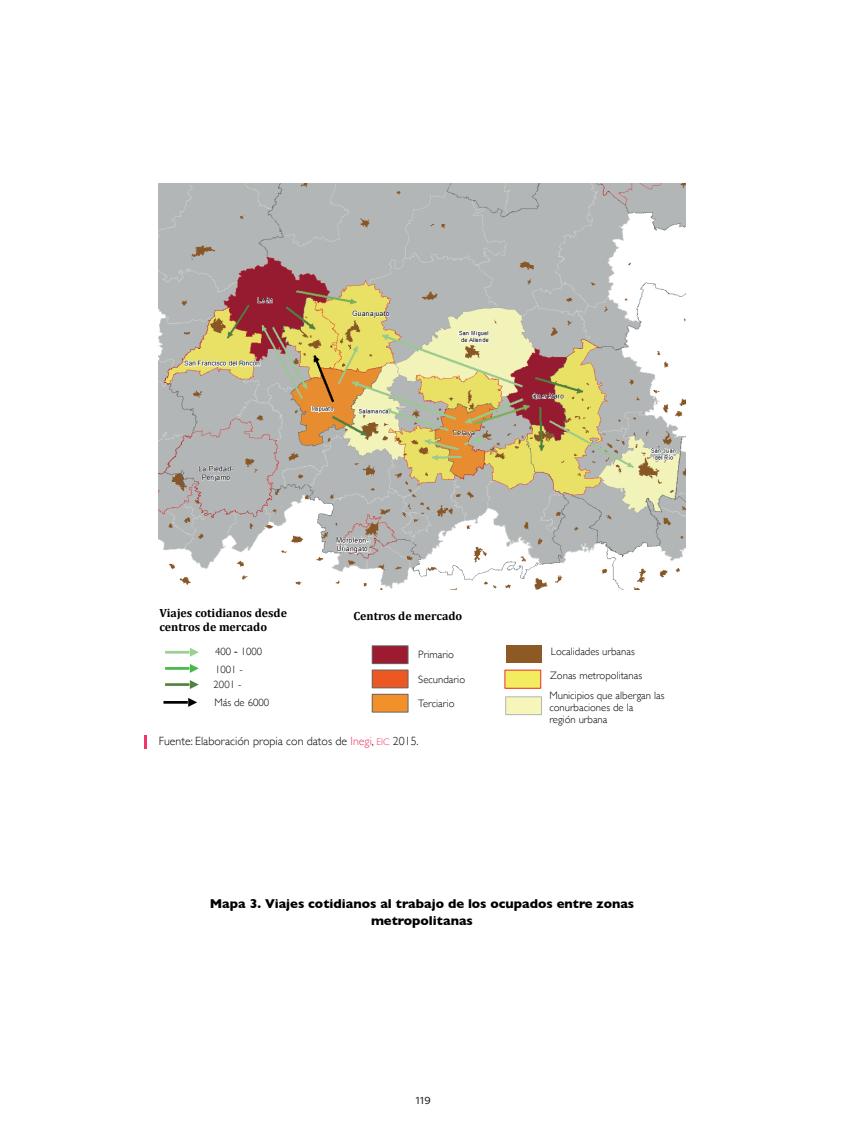
<style>
.page{position:relative;width:844px;height:1141px;background:#fff}
.page>*{position:absolute;margin:0;border:0;box-sizing:border-box;transform-origin:0 0}
.t1{font:700 13.12px/16.6px "Gill Sans";color:#000001;text-align:center}
.t2{font:700 11.9px/14.3px "Cambria";color:#000001}
.t3{font:300 11.9px "Gill Sans";color:#000001}
.t4{font:300 10.67px/20.1px "Gill Sans";color:#000001}
.t5{font:10.5px "Franklin Gothic ATF";color:#231f20}
.s1{font-family:"Arial";font-weight:400}
.s2{color:#ef3664}
.s3{font-size:9.45px;color:#ef3664}
</style>
<div class="page">
<svg style="left:144px;top:735px;width:3px;height:13px"></svg>
<img style="left:159px;top:184px;width:526px;height:406px">
<div style="left:372px;top:646px;width:36px;height:18px;background:#9d1b31"></div>
<div style="left:372px;top:646px;width:36px;height:18px;border:1px solid #636768"></div>
<div style="left:372px;top:670px;width:36px;height:18px;background:#ed5822"></div>
<div style="left:372px;top:670px;width:36px;height:18px;border:1px solid #636768"></div>
<div style="left:372px;top:694px;width:36px;height:18px;background:#f29029"></div>
<div style="left:372px;top:694px;width:36px;height:18px;border:1px solid #636768"></div>
<div style="left:504px;top:670px;width:36px;height:18px;background:#f4ec60"></div>
<div style="left:504px;top:670px;width:37px;height:19px;border:1px solid #ee2d2d"></div>
<div style="left:505px;top:697px;width:36px;height:18px;background:#f6f5ba"></div>
<div style="left:505px;top:696px;width:37px;height:19px;border:1px solid #b2b6b6"></div>
<div style="left:505px;top:645px;width:36px;height:18px;background:#8d5a26"></div>
<hr style="left:163px;top:701px;width:25px;height:3px;background:#000001">
<svg style="left:188px;top:698px;width:9px;height:9px"></svg>
<hr style="left:165px;top:683px;width:24px;height:3px;background:#51823f">
<svg style="left:190px;top:680px;width:9px;height:9px"></svg>
<hr style="left:165px;top:667px;width:24px;height:3px;background:#48b749">
<svg style="left:190px;top:664px;width:9px;height:9px"></svg>
<hr style="left:165px;top:651px;width:24px;height:3px;background:#9bd091">
<svg style="left:190px;top:648px;width:9px;height:9px"></svg>
<p class="t2" style="left:159px;top:605px;width:129px">Viajes cotidianos desde centros de mercado</p>
<p class="t4" style="left:215px;top:642px;width:49px;line-height:17.8px">400 <span class="s1">-</span> 1000<br>1001 -</p>
<p class="t4" style="left:214px;top:692px;width:56px">Más de 6000</p>
<p class="t4" style="left:213px;top:674px;width:29px">2001 -</p>
<p class="t2" style="left:353px;top:608px;width:110px">Centros de mercado</p>
<p class="t4" style="left:418px;top:644px;width:37px">Primario</p>
<p class="t4" style="left:418px;top:669px;width:48px">Secundario</p>
<p class="t4" style="left:418px;top:693px;width:38px">Terciario</p>
<p class="t3" style="left:159px;top:732px;width:261px">Fuente: Elaboración propia con datos de <span class="s2">Inegi</span>, <span class="s3">EIC</span> 2015.</p>
<p class="t4" style="left:551px;top:641px;width:85px">Localidades urbanas</p>
<p class="t4" style="left:549px;top:665px;width:116px">Zonas metropolitanas<br>Municipios que albergan las</p>
<p class="t4" style="left:549px;top:701px;width:85px;line-height:11.9px">conurbaciones de la región urbana</p>
<p class="t1" style="left:210px;top:895px;width:426px">Mapa 3. Viajes cotidianos al trabajo de los ocupados entre zonas metropolitanas</p>
<p class="t5" style="left:415px;top:1093px;width:16px">119</p>
</div>
